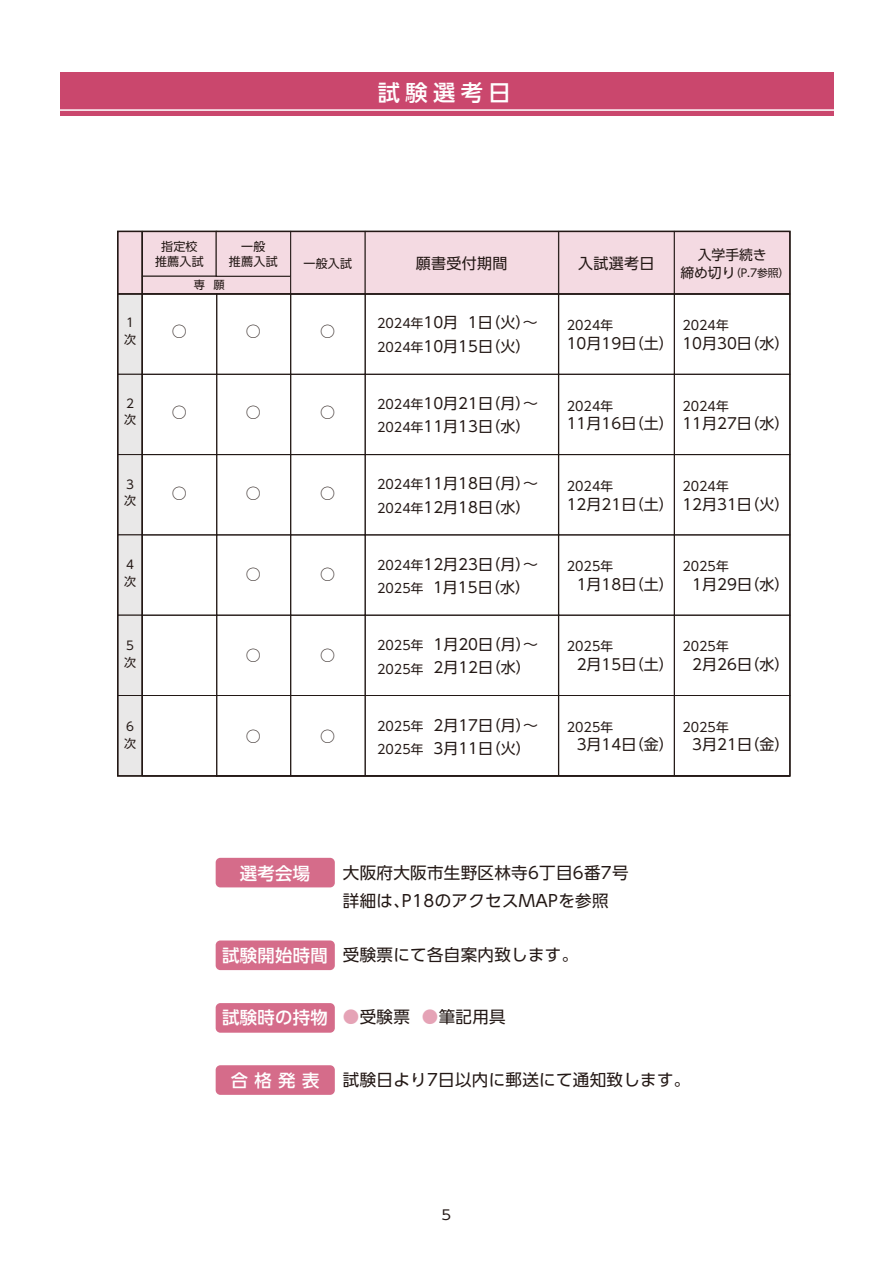
<style>
.page{position:relative;width:893px;height:1263px;background:#fff}
.page>*{position:absolute;margin:0;border:0;box-sizing:border-box;transform-origin:0 0}
.t1{font:500 22.2px "UD Shin Go Pro";letter-spacing:.25em;color:#fff}
.t2{font:500 17.4px "UD Shin Go Pro";color:#fff}
.t3{font:16.5px/28.2px "UD Shin Go Pro";letter-spacing:.02em;color:#231815}
.t4{font:15px/23.4px "UD Shin Go Pro";color:#231815}
.t5{font:13.8px "UD Shin Go Pro";letter-spacing:-.01em;color:#231815}
.t6{font:13.5px "UD Shin Go Pro";color:#231815;scale:1.1 1}
.t7{font:12.75px "UD Shin Go Pro";color:#231815}
.t8{font:12px/16.8px "UD Shin Go Pro";letter-spacing:.02em;color:#231815}
.t9{font:11.25px "UD Shin Go Pro";color:#231815}
.t10{font:10.8px "UD Shin Go Pro";color:#231815}
.s1{font-size:12.75px}
.s2{font-size:13.8px}
.s3{font-weight:500;font-size:17.4px;color:#fff}
.s4{color:#e5a3b6}
</style>
<div class="page">
<div style="left:117px;top:231px;width:26px;height:63px;background:#f4dae2"></div>
<div style="left:142px;top:231px;width:75px;height:46px;background:#f4dae2"></div>
<div style="left:142px;top:276px;width:149px;height:18px;background:#f4dae2;border:1px solid #221815"></div>
<div style="left:216px;top:231px;width:75px;height:46px;background:#f4dae2;border:1px solid #221815"></div>
<div style="left:290px;top:231px;width:76px;height:63px;background:#f4dae2;border:1px solid #221815"></div>
<div style="left:365px;top:231px;width:194px;height:63px;background:#f4dae2;border:1px solid #221815"></div>
<div style="left:558px;top:231px;width:117px;height:63px;background:#f4dae2;border:1px solid #221815"></div>
<div style="left:674px;top:231px;width:116px;height:63px;background:#f4dae2;border:1px solid #221815"></div>
<div style="left:117px;top:294px;width:26px;height:81px;background:#e9e8e8"></div>
<div style="left:216px;top:294px;width:75px;height:81px;border:1px solid #221815"></div>
<div style="left:290px;top:294px;width:76px;height:81px;border:1px solid #221815"></div>
<div style="left:558px;top:294px;width:117px;height:81px;border:1px solid #221815"></div>
<div style="left:674px;top:294px;width:116px;height:81px;border:1px solid #221815"></div>
<div style="left:117px;top:374px;width:26px;height:81px;background:#e9e8e8;border:1px solid #221815"></div>
<div style="left:142px;top:374px;width:75px;height:81px;border:1px solid #221815"></div>
<div style="left:216px;top:374px;width:75px;height:81px;border:1px solid #221815"></div>
<div style="left:290px;top:374px;width:76px;height:81px;border:1px solid #221815"></div>
<div style="left:365px;top:374px;width:194px;height:81px;border:1px solid #221815"></div>
<div style="left:558px;top:374px;width:117px;height:81px;border:1px solid #221815"></div>
<div style="left:674px;top:374px;width:116px;height:81px;border:1px solid #221815"></div>
<div style="left:117px;top:454px;width:26px;height:81px;background:#e9e8e8;border:1px solid #221815"></div>
<div style="left:142px;top:454px;width:75px;height:81px;border:1px solid #221815"></div>
<div style="left:216px;top:454px;width:75px;height:81px;border:1px solid #221815"></div>
<div style="left:290px;top:454px;width:76px;height:81px;border:1px solid #221815"></div>
<div style="left:365px;top:454px;width:194px;height:81px;border:1px solid #221815"></div>
<div style="left:558px;top:454px;width:117px;height:81px;border:1px solid #221815"></div>
<div style="left:674px;top:454px;width:116px;height:81px;border:1px solid #221815"></div>
<div style="left:117px;top:534px;width:26px;height:81px;background:#e9e8e8;border:1px solid #221815"></div>
<div style="left:142px;top:534px;width:75px;height:81px;border:1px solid #221815"></div>
<div style="left:216px;top:534px;width:75px;height:81px;border:1px solid #221815"></div>
<div style="left:290px;top:534px;width:76px;height:81px;border:1px solid #221815"></div>
<div style="left:365px;top:534px;width:194px;height:81px;border:1px solid #221815"></div>
<div style="left:558px;top:534px;width:117px;height:81px;border:1px solid #221815"></div>
<div style="left:674px;top:534px;width:116px;height:81px;border:1px solid #221815"></div>
<div style="left:117px;top:615px;width:26px;height:81px;background:#e9e8e8;border:1px solid #221815"></div>
<div style="left:142px;top:615px;width:75px;height:81px;border:1px solid #221815"></div>
<div style="left:216px;top:615px;width:75px;height:81px;border:1px solid #221815"></div>
<div style="left:290px;top:615px;width:76px;height:81px;border:1px solid #221815"></div>
<div style="left:365px;top:615px;width:194px;height:81px;border:1px solid #221815"></div>
<div style="left:558px;top:615px;width:117px;height:81px;border:1px solid #221815"></div>
<div style="left:674px;top:615px;width:116px;height:81px;border:1px solid #221815"></div>
<div style="left:117px;top:695px;width:26px;height:81px;background:#e9e8e8;border:1px solid #221815"></div>
<div style="left:142px;top:695px;width:75px;height:81px;border:1px solid #221815"></div>
<div style="left:216px;top:695px;width:75px;height:81px;border:1px solid #221815"></div>
<div style="left:290px;top:695px;width:76px;height:81px;border:1px solid #221815"></div>
<div style="left:365px;top:695px;width:194px;height:81px;border:1px solid #221815"></div>
<div style="left:558px;top:695px;width:117px;height:81px;border:1px solid #221815"></div>
<div style="left:674px;top:695px;width:116px;height:81px;border:1px solid #221815"></div>
<hr style="left:118px;top:293px;width:672px;height:2px;background:#231815">
<hr style="left:141px;top:231px;width:2px;height:545px;background:#231815">
<div style="left:60px;top:73px;width:773px;height:43px;background:#ca476d"></div>
<hr style="left:52px;top:109px;width:789px;height:2px;background:#fff">
<div style="left:216px;top:1003px;width:119px;height:30px;background:#d56c8a;border-radius:5px"></div>
<div style="left:216px;top:940px;width:119px;height:30px;background:#d56c8a;border-radius:5px"></div>
<div style="left:216px;top:1065px;width:119px;height:30px;background:#d56c8a;border-radius:5px"></div>
<div style="left:216px;top:858px;width:119px;height:29px;background:#d56c8a;border-radius:5px"></div>
<h1 class="t1" style="left:378px;top:75px;width:134px">試験選考日</h1>
<p class="t8" style="left:155px;top:239px;width:50px;line-height:15px;text-align:center">指定校推薦入試</p>
<p class="t9" style="left:194px;top:276px;width:32px">専 願</p>
<p class="t8" style="left:229px;top:239px;width:50px;line-height:15px;text-align:center">一般<br>推薦入試</p>
<p class="t8" style="left:303px;top:255px;width:50px">一般入試</p>
<p class="t4" style="left:416px;top:251px;width:93px">願書受付期間</p>
<p class="t4" style="left:578px;top:251px;width:78px">入試選考日</p>
<p class="t8" style="left:124px;top:313px;width:13px">1次</p>
<p class="t4" style="left:172px;top:319px;width:16px">○</p>
<p class="t4" style="left:246px;top:319px;width:16px">○</p>
<p class="t4" style="left:320px;top:319px;width:16px">○</p>
<p class="t8" style="left:124px;top:394px;width:13px">2次</p>
<p class="t8" style="left:124px;top:475px;width:13px">3次</p>
<p class="t8" style="left:124px;top:556px;width:13px">4次</p>
<p class="t8" style="left:124px;top:637px;width:13px">5次</p>
<p class="t8" style="left:124px;top:718px;width:13px">6次</p>
<p class="t4" style="left:172px;top:400px;width:16px">○</p>
<p class="t4" style="left:246px;top:400px;width:16px">○</p>
<p class="t4" style="left:320px;top:400px;width:16px">○</p>
<p class="t4" style="left:172px;top:481px;width:16px">○</p>
<p class="t4" style="left:246px;top:481px;width:16px">○</p>
<p class="t4" style="left:320px;top:481px;width:16px">○</p>
<p class="t4" style="left:246px;top:562px;width:16px">○</p>
<p class="t4" style="left:320px;top:562px;width:16px">○</p>
<p class="t4" style="left:246px;top:644px;width:16px">○</p>
<p class="t4" style="left:320px;top:644px;width:16px">○</p>
<p class="t4" style="left:246px;top:725px;width:16px">○</p>
<p class="t4" style="left:320px;top:725px;width:16px">○</p>
<p class="t4" style="left:377px;top:310px;width:162px"><span class="s1">2024年</span>10月 1日（火）～<br><span class="s1">2024年</span>10月15日（火）</p>
<p class="t7" style="left:567px;top:315px;width:48px">2024年</p>
<p class="t4" style="left:567px;top:331px;width:109px">10月19日（土）</p>
<p class="t4" style="left:377px;top:391px;width:163px"><span class="s1">2024年</span>10月21日（月）～<br><span class="s1">2024年</span>11月13日（水）</p>
<p class="t7" style="left:567px;top:395px;width:48px">2024年</p>
<p class="t4" style="left:567px;top:412px;width:109px">11月16日（土）</p>
<p class="t4" style="left:377px;top:471px;width:163px"><span class="s1">2024年</span>11月18日（月）～<br><span class="s1">2024年</span>12月18日（水）</p>
<p class="t7" style="left:567px;top:476px;width:48px">2024年</p>
<p class="t4" style="left:567px;top:492px;width:109px">12月21日（土）</p>
<p class="t4" style="left:377px;top:552px;width:163px"><span class="s1">2024年</span>12月23日（月）～<br><span class="s1">2025年</span> 1月15日（水）</p>
<p class="t7" style="left:567px;top:556px;width:48px">2025年</p>
<p class="t4" style="left:577px;top:572px;width:99px">1月18日（土）</p>
<p class="t4" style="left:377px;top:632px;width:163px"><span class="s1">2025年</span> 1月20日（月）～<br><span class="s1">2025年</span> 2月12日（水）</p>
<p class="t7" style="left:567px;top:636px;width:48px">2025年</p>
<p class="t4" style="left:577px;top:652px;width:99px">2月15日（土）</p>
<p class="t4" style="left:377px;top:713px;width:163px"><span class="s1">2025年</span> 2月17日（月）～<br><span class="s1">2025年</span> 3月11日（火）</p>
<p class="t7" style="left:567px;top:716px;width:48px">2025年</p>
<p class="t4" style="left:577px;top:732px;width:99px">3月14日（金）</p>
<p class="t5" style="left:698px;top:243px;width:70px">入学手続き</p>
<p class="t10" style="left:680px;top:264px;width:111px"><span class="s2">締め切り</span>（P.7参照）</p>
<p class="t7" style="left:682px;top:315px;width:48px">2024年</p>
<p class="t4" style="left:682px;top:331px;width:109px">10月30日（水）</p>
<p class="t7" style="left:682px;top:395px;width:48px">2024年</p>
<p class="t4" style="left:682px;top:412px;width:109px">11月27日（水）</p>
<p class="t7" style="left:682px;top:476px;width:48px">2024年</p>
<p class="t4" style="left:682px;top:492px;width:109px">12月31日（火）</p>
<p class="t7" style="left:682px;top:556px;width:48px">2025年</p>
<p class="t4" style="left:692px;top:572px;width:99px">1月29日（水）</p>
<p class="t7" style="left:682px;top:636px;width:48px">2025年</p>
<p class="t4" style="left:692px;top:652px;width:99px">2月26日（水）</p>
<p class="t7" style="left:682px;top:716px;width:48px">2025年</p>
<p class="t4" style="left:692px;top:732px;width:99px">3月21日（金）</p>
<p class="t2" style="left:240px;top:859px;width:72px">選考会場</p>
<p class="t3" style="left:343px;top:858px;width:287px">大阪府大阪市生野区林寺6丁目6番7号詳細は、P18のアクセスMAPを参照</p>
<p class="t3" style="left:222px;top:940px;width:358px"><span class="s3">試験開始時間</span> 受験票にて各自案内致します。</p>
<p class="t3" style="left:222px;top:1002px;width:285px"><span class="s3">試験時の持物</span> <span class="s4">●</span>受験票 <span class="s4">●</span>筆記用具</p>
<p class="t2" style="left:231px;top:1066px;width:90px">合 格 発 表</p>
<p class="t3" style="left:343px;top:1065px;width:349px">試験日より7日以内に郵送にて通知致します。</p>
<p class="t6" style="left:442px;top:1204px;width:10px">5</p>
</div>
